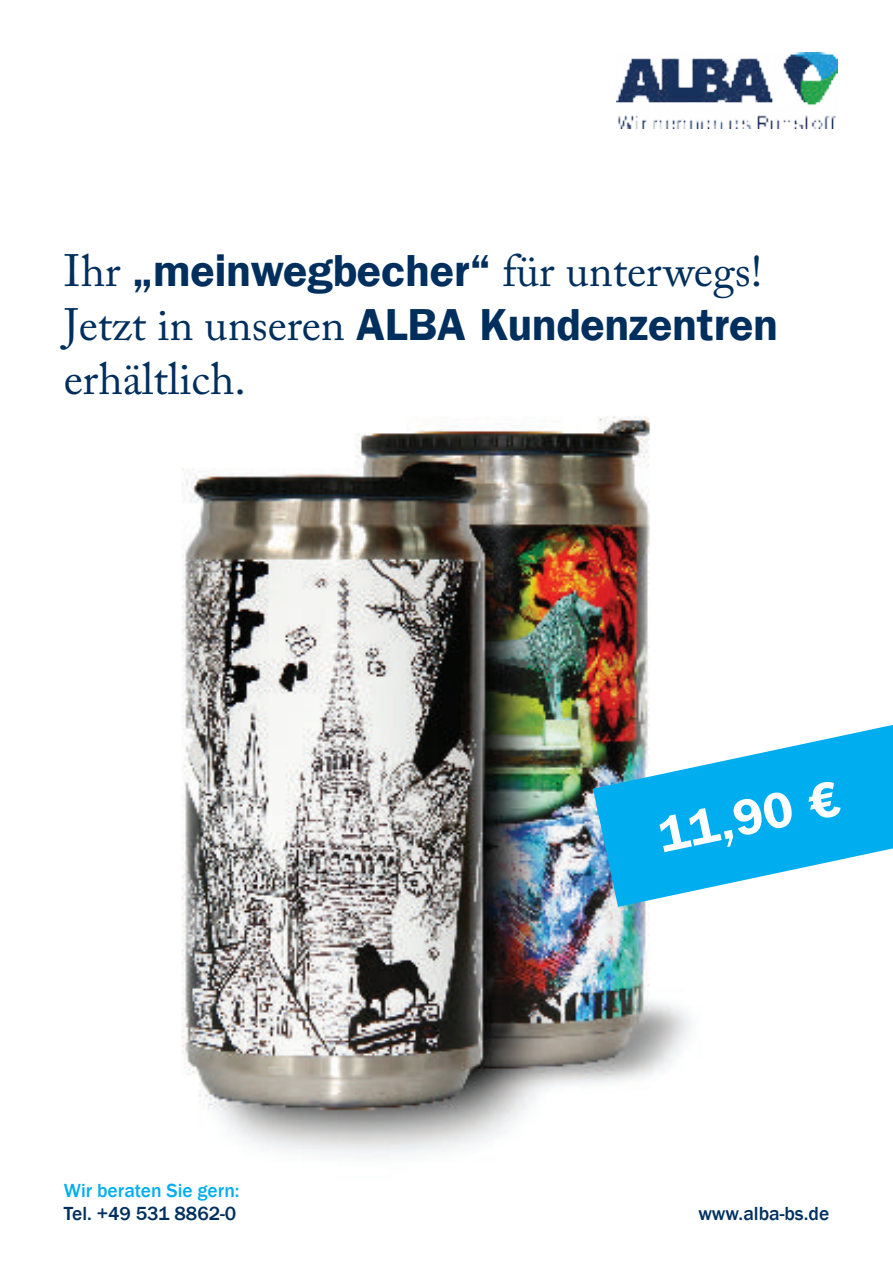
<style>
.page{position:relative;width:893px;height:1263px;background:#fff}
.page>*{position:absolute;margin:0;border:0;box-sizing:border-box;transform-origin:0 0}
.t1{font:600 50.55px "Franklin Gothic LT";color:#fff}
.t2{font:45px "Adobe Caslon Pro";color:#002f5e}
.t3{font:600 45px "Franklin Gothic LT";color:#002f5e}
.t4{font:500 19.5px "Franklin Gothic";color:#002f5e}
.t5{font:500 19.5px "Franklin Gothic";color:#00aeef}
.s1{font-family:"Franklin Gothic LT";font-weight:600}
.s2{font-family:"Adobe Caslon Pro";font-weight:400}
</style>
<div class="page">
<img style="left:181px;top:416px;width:510px;height:740px">
<img style="left:616px;top:53px;width:221px;height:76px">
<svg style="left:593px;top:725px;width:300px;height:182px;fill:#00aeef"></svg>
<p class="t2" style="left:64px;top:253px;width:700px">Ihr <span class="s1">„meinwegbecher“</span> für unterwegs!</p>
<p class="t3" style="left:64px;top:308px;width:715px"><span class="s2">Jetzt in unseren</span> ALBA Kundenzentren</p>
<p class="t2" style="left:64px;top:361px;width:184px">erhältlich.</p>
<p class="t5" style="left:64px;top:1182px;width:177px">Wir beraten Sie gern:</p>
<p class="t4" style="left:64px;top:1206px;width:174px">Tel. +49 531 8862-0</p>
<p class="t1" style="left:655px;top:818px;width:184px;rotate:-12deg">11,90 €</p>
<p class="t4" style="left:698px;top:1206px;width:132px">www.alba-bs.de</p>
</div>
